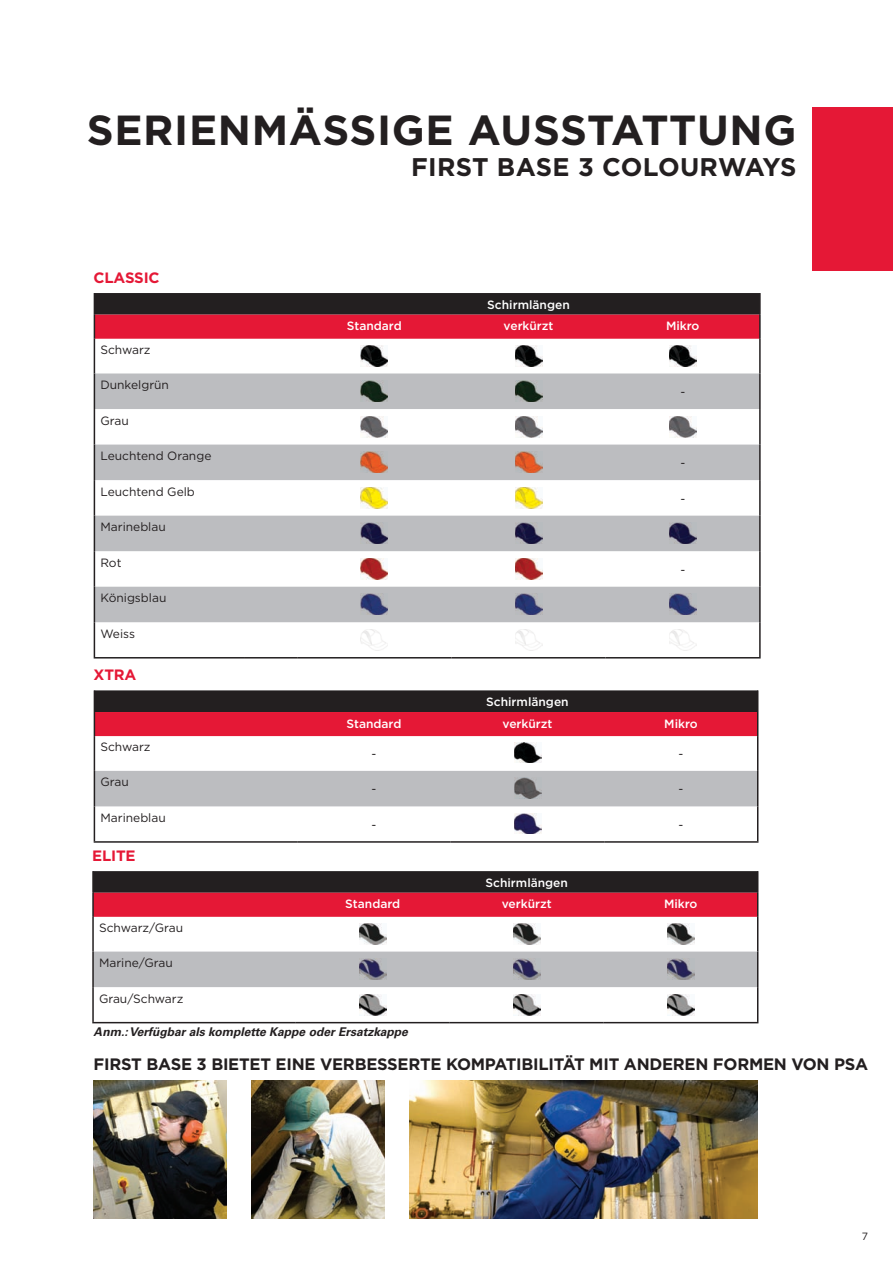
<style>
.page{position:relative;width:893px;height:1263px;background:#fff}
.page>*{position:absolute;margin:0;border:0;box-sizing:border-box;transform-origin:0 0}
.t1{font:700 42px "Gotham";letter-spacing:.015em;color:#231f20}
.t2{font:700 25.5px "Gotham";letter-spacing:.01em;color:#231f20}
.t3{font:700 16.5px "Gotham";letter-spacing:-.015em;color:#231f20}
.t4{font:700 15px "Gotham";letter-spacing:-.015em;color:#e51836}
.t5{font:12px "Gotham";color:#231f20}
.t6{font:500 12px "Gotham";color:#fff}
.t7{font:italic 700 12px "Univers";color:#231f20}
.t8{font:10.5px "Gotham";color:#231f20}
</style>
<div class="page">
<div style="left:811px;top:108px;width:81px;height:163px;background:#e51836"></div>
<img style="left:94px;top:1080px;width:132px;height:137px">
<img style="left:409px;top:1080px;width:348px;height:137px">
<img style="left:251px;top:1080px;width:133px;height:137px">
<svg style="left:95px;top:373px;width:663px;height:249px;fill:#bcbdc0"></svg>
<hr style="left:758px;top:293px;width:2px;height:21px;background:#231f20">
<svg style="left:94px;top:293px;width:664px;height:45px;background:#881c2c"></svg>
<hr style="left:758px;top:314px;width:2px;height:24px;background:#231f20">
<hr style="left:94px;top:657px;width:150px;height:1px;background:#231f20">
<hr style="left:244px;top:657px;width:53px;height:1px;background:#231f20">
<hr style="left:297px;top:657px;width:154px;height:1px;background:#231f20">
<hr style="left:451px;top:657px;width:154px;height:1px;background:#231f20">
<hr style="left:605px;top:657px;width:155px;height:1px;background:#231f20">
<hr style="left:94px;top:338px;width:1px;height:35px;background:#231f20">
<hr style="left:758px;top:338px;width:2px;height:35px;background:#231f20">
<hr style="left:94px;top:373px;width:1px;height:36px;background:#231f20">
<hr style="left:758px;top:373px;width:2px;height:36px;background:#231f20">
<hr style="left:94px;top:409px;width:1px;height:35px;background:#231f20">
<hr style="left:758px;top:409px;width:2px;height:35px;background:#231f20">
<hr style="left:94px;top:444px;width:1px;height:36px;background:#231f20">
<hr style="left:758px;top:444px;width:2px;height:36px;background:#231f20">
<hr style="left:94px;top:480px;width:1px;height:35px;background:#231f20">
<hr style="left:758px;top:480px;width:2px;height:35px;background:#231f20">
<hr style="left:94px;top:515px;width:1px;height:36px;background:#231f20">
<hr style="left:758px;top:515px;width:2px;height:36px;background:#231f20">
<hr style="left:94px;top:551px;width:1px;height:35px;background:#231f20">
<hr style="left:758px;top:551px;width:2px;height:35px;background:#231f20">
<hr style="left:94px;top:586px;width:1px;height:36px;background:#231f20">
<hr style="left:758px;top:586px;width:2px;height:36px;background:#231f20">
<hr style="left:94px;top:622px;width:1px;height:35px;background:#231f20">
<hr style="left:758px;top:622px;width:2px;height:35px;background:#231f20">
<img style="left:360px;top:345px;width:28px;height:21px">
<img style="left:515px;top:345px;width:27px;height:21px">
<img style="left:669px;top:345px;width:27px;height:21px">
<img style="left:360px;top:380px;width:28px;height:21px">
<img style="left:515px;top:380px;width:27px;height:21px">
<img style="left:360px;top:416px;width:28px;height:21px">
<img style="left:515px;top:416px;width:27px;height:21px">
<img style="left:669px;top:416px;width:27px;height:21px">
<img style="left:360px;top:451px;width:28px;height:21px">
<img style="left:515px;top:451px;width:27px;height:21px">
<img style="left:360px;top:487px;width:28px;height:21px">
<img style="left:515px;top:487px;width:27px;height:21px">
<img style="left:360px;top:522px;width:28px;height:21px">
<img style="left:515px;top:522px;width:27px;height:21px">
<img style="left:669px;top:522px;width:27px;height:21px">
<img style="left:360px;top:558px;width:28px;height:21px">
<img style="left:515px;top:558px;width:27px;height:21px">
<img style="left:360px;top:593px;width:28px;height:21px">
<img style="left:515px;top:593px;width:27px;height:21px">
<img style="left:669px;top:593px;width:27px;height:21px">
<img style="left:360px;top:629px;width:28px;height:21px">
<img style="left:515px;top:629px;width:27px;height:21px">
<img style="left:669px;top:629px;width:27px;height:21px">
<div style="left:95px;top:770px;width:661px;height:36px;background:#bcbdc0"></div>
<hr style="left:756px;top:690px;width:2px;height:21px;background:#231f20">
<svg style="left:94px;top:690px;width:663px;height:46px;background:#891d2d"></svg>
<hr style="left:756px;top:711px;width:2px;height:25px;background:#231f20">
<hr style="left:94px;top:841px;width:203px;height:1px;background:#231f20">
<hr style="left:297px;top:841px;width:153px;height:1px;background:#231f20">
<hr style="left:450px;top:841px;width:154px;height:1px;background:#231f20">
<hr style="left:604px;top:841px;width:154px;height:1px;background:#231f20">
<hr style="left:94px;top:736px;width:1px;height:34px;background:#231f20">
<hr style="left:756px;top:736px;width:2px;height:34px;background:#231f20">
<hr style="left:94px;top:770px;width:1px;height:36px;background:#231f20">
<hr style="left:756px;top:770px;width:2px;height:36px;background:#231f20">
<hr style="left:94px;top:806px;width:1px;height:35px;background:#231f20">
<hr style="left:756px;top:806px;width:2px;height:35px;background:#231f20">
<img style="left:514px;top:742px;width:27px;height:20px">
<img style="left:514px;top:777px;width:27px;height:21px">
<img style="left:514px;top:813px;width:27px;height:20px">
<svg style="left:94px;top:871px;width:662px;height:45px;background:#881c2c"></svg>
<div style="left:94px;top:951px;width:662px;height:35px;background:#bcbdc0"></div>
<hr style="left:92px;top:870px;width:2px;height:22px;background:#231f20">
<hr style="left:756px;top:870px;width:2px;height:22px;background:#231f20">
<hr style="left:92px;top:892px;width:2px;height:24px;background:#231f20">
<hr style="left:756px;top:892px;width:2px;height:24px;background:#231f20">
<hr style="left:92px;top:1021px;width:204px;height:2px;background:#231f20">
<hr style="left:296px;top:1021px;width:153px;height:2px;background:#231f20">
<hr style="left:449px;top:1021px;width:154px;height:2px;background:#231f20">
<hr style="left:603px;top:1021px;width:155px;height:2px;background:#231f20">
<hr style="left:92px;top:916px;width:2px;height:35px;background:#231f20">
<hr style="left:756px;top:916px;width:2px;height:35px;background:#231f20">
<hr style="left:92px;top:951px;width:2px;height:35px;background:#231f20">
<hr style="left:756px;top:951px;width:2px;height:35px;background:#231f20">
<hr style="left:92px;top:986px;width:2px;height:35px;background:#231f20">
<hr style="left:756px;top:986px;width:2px;height:35px;background:#231f20">
<img style="left:359px;top:923px;width:27px;height:21px">
<img style="left:513px;top:923px;width:27px;height:21px">
<img style="left:667px;top:923px;width:27px;height:21px">
<img style="left:359px;top:958px;width:27px;height:21px">
<img style="left:513px;top:958px;width:27px;height:21px">
<img style="left:667px;top:958px;width:27px;height:21px">
<img style="left:359px;top:994px;width:27px;height:21px">
<img style="left:513px;top:994px;width:27px;height:21px">
<img style="left:667px;top:994px;width:27px;height:21px">
<h1 class="t1" style="left:87px;top:104px;width:711px">SERIENMÄSSIGE AUSSTATTUNG</h1>
<h2 class="t2" style="left:411px;top:151px;width:387px">FIRST BASE 3 COLOURWAYS</h2>
<p class="t4" style="left:94px;top:268px;width:67px">CLASSIC</p>
<p class="t5" style="left:100px;top:342px;width:52px">Schwarz</p>
<p class="t5" style="left:100px;top:377px;width:70px">Dunkelgrün</p>
<p class="t5" style="left:100px;top:413px;width:30px">Grau</p>
<p class="t5" style="left:100px;top:448px;width:112px">Leuchtend Orange</p>
<p class="t5" style="left:100px;top:484px;width:96px">Leuchtend Gelb</p>
<p class="t5" style="left:100px;top:519px;width:67px">Marineblau</p>
<p class="t5" style="left:100px;top:555px;width:23px">Rot</p>
<p class="t5" style="left:100px;top:590px;width:67px">Königsblau</p>
<p class="t5" style="left:100px;top:626px;width:36px">Weiss</p>
<p class="t4" style="left:94px;top:665px;width:44px">XTRA</p>
<p class="t5" style="left:100px;top:739px;width:52px">Schwarz</p>
<p class="t5" style="left:100px;top:774px;width:30px">Grau</p>
<p class="t5" style="left:100px;top:810px;width:67px">Marineblau</p>
<p class="t4" style="left:92px;top:846px;width:45px">ELITE</p>
<p class="t5" style="left:99px;top:919px;width:86px">Schwarz/Grau</p>
<p class="t5" style="left:99px;top:955px;width:75px">Marine/Grau</p>
<p class="t5" style="left:99px;top:990px;width:86px">Grau/Schwarz</p>
<p class="t6" style="left:487px;top:297px;width:84px">Schirmlängen</p>
<p class="t6" style="left:346px;top:319px;width:56px">Standard</p>
<p class="t6" style="left:503px;top:319px;width:51px">verkürzt</p>
<p class="t6" style="left:665px;top:319px;width:35px">Mikro</p>
<p class="t5" style="left:680px;top:384px;width:6px">-</p>
<p class="t5" style="left:680px;top:455px;width:6px">-</p>
<p class="t5" style="left:680px;top:491px;width:6px">-</p>
<p class="t6" style="left:486px;top:694px;width:84px">Schirmlängen</p>
<p class="t5" style="left:680px;top:562px;width:6px">-</p>
<p class="t6" style="left:346px;top:716px;width:56px">Standard</p>
<p class="t6" style="left:502px;top:716px;width:51px">verkürzt</p>
<p class="t6" style="left:664px;top:716px;width:35px">Mikro</p>
<p class="t5" style="left:371px;top:746px;width:6px">-</p>
<p class="t5" style="left:678px;top:746px;width:6px">-</p>
<p class="t5" style="left:371px;top:781px;width:6px">-</p>
<p class="t5" style="left:678px;top:781px;width:6px">-</p>
<p class="t5" style="left:371px;top:817px;width:6px">-</p>
<p class="t5" style="left:678px;top:817px;width:6px">-</p>
<p class="t6" style="left:485px;top:875px;width:84px">Schirmlängen</p>
<p class="t6" style="left:345px;top:896px;width:56px">Standard</p>
<p class="t6" style="left:501px;top:896px;width:51px">verkürzt</p>
<p class="t6" style="left:663px;top:896px;width:35px">Mikro</p>
<p class="t7" style="left:94px;top:1024px;width:315px">Anm.: Verfügbar als komplette Kappe oder Ersatzkappe</p>
<h3 class="t3" style="left:94px;top:1053px;width:775px">FIRST BASE 3 BIETET EINE VERBESSERTE KOMPATIBILITÄT MIT ANDEREN FORMEN VON PSA</h3>
<p class="t8" style="left:861px;top:1229px;width:8px">7</p>
</div>
